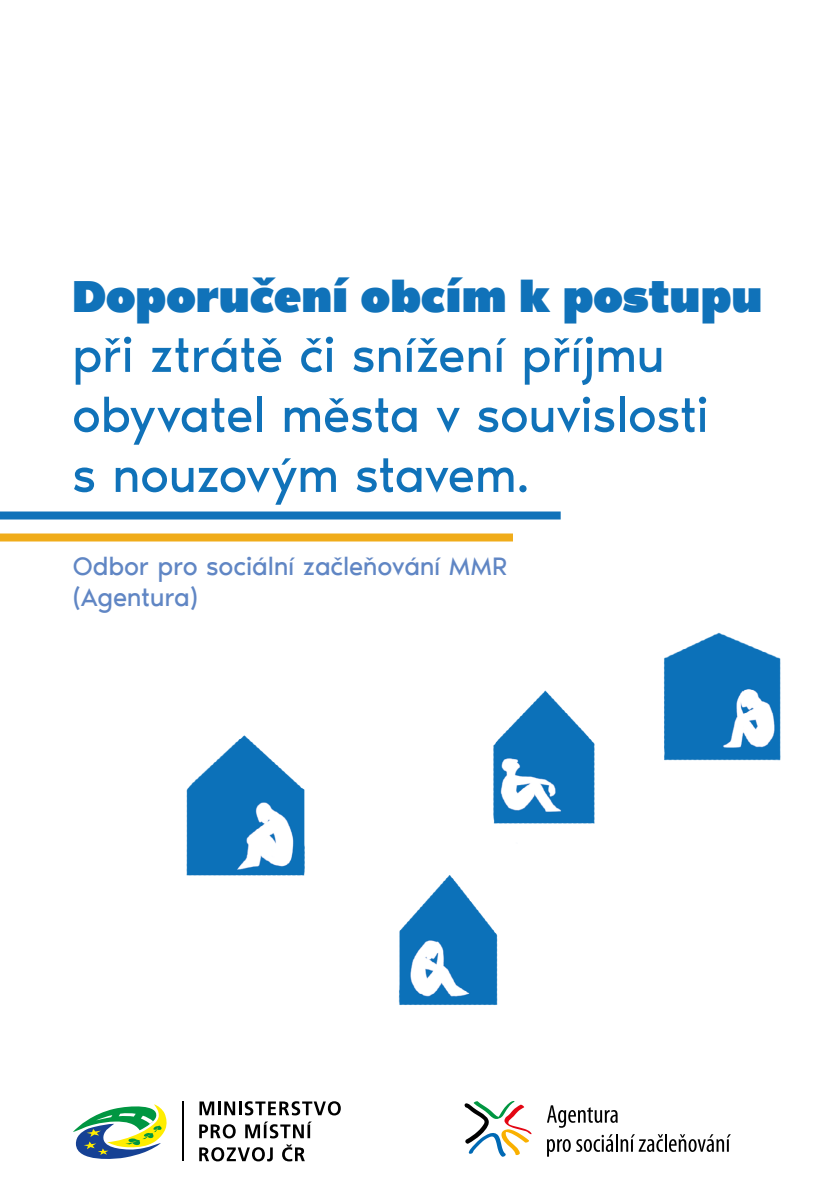
<style>
.page{position:relative;width:840px;height:1191px;background:#fff}
.page>*{position:absolute;margin:0;border:0;box-sizing:border-box;transform-origin:0 0}
.t1{font:50px/60px "Noir Pro";letter-spacing:-.005em;color:#1072b9}
.t2{font:800 46px "Noir Pro";letter-spacing:-.005em;color:#1072b9}
.t3{font:26px/31.2px "Noir Pro";letter-spacing:-.01em;color:#6086c4}
</style>
<div class="page">
<div style="left:4px;top:511px;width:552px;height:8px;background:#1072b9"></div>
<div style="left:4px;top:533px;width:504px;height:8px;background:#f0ac1a"></div>
<svg style="left:464px;top:1101px;width:67px;height:55px"></svg>
<svg style="left:547px;top:1105px;width:70px;height:22px"></svg>
<svg style="left:547px;top:1139px;width:23px;height:17px"></svg>
<svg style="left:576px;top:1134px;width:154px;height:18px"></svg>
<hr style="left:182px;top:1101px;width:1px;height:60px;background:#000">
<svg style="left:199px;top:1101px;width:141px;height:14px"></svg>
<svg style="left:199px;top:1124px;width:36px;height:14px"></svg>
<svg style="left:245px;top:1121px;width:67px;height:17px"></svg>
<svg style="left:199px;top:1147px;width:73px;height:14px"></svg>
<svg style="left:282px;top:1144px;width:23px;height:17px"></svg>
<svg style="left:73px;top:1104px;width:94px;height:55px"></svg>
<img style="left:186px;top:632px;width:595px;height:373px">
<p class="t2" style="left:72px;top:257px;width:691px">Doporučení obcím k postupu</p>
<p class="t1" style="left:72px;top:322px;width:637px">při ztrátě či snížení příjmu obyvatel města v souvislosti s nouzovým stavem.</p>
<p class="t3" style="left:73px;top:549px;width:436px">Odbor pro sociální začleňování MMR (Agentura)</p>
</div>
